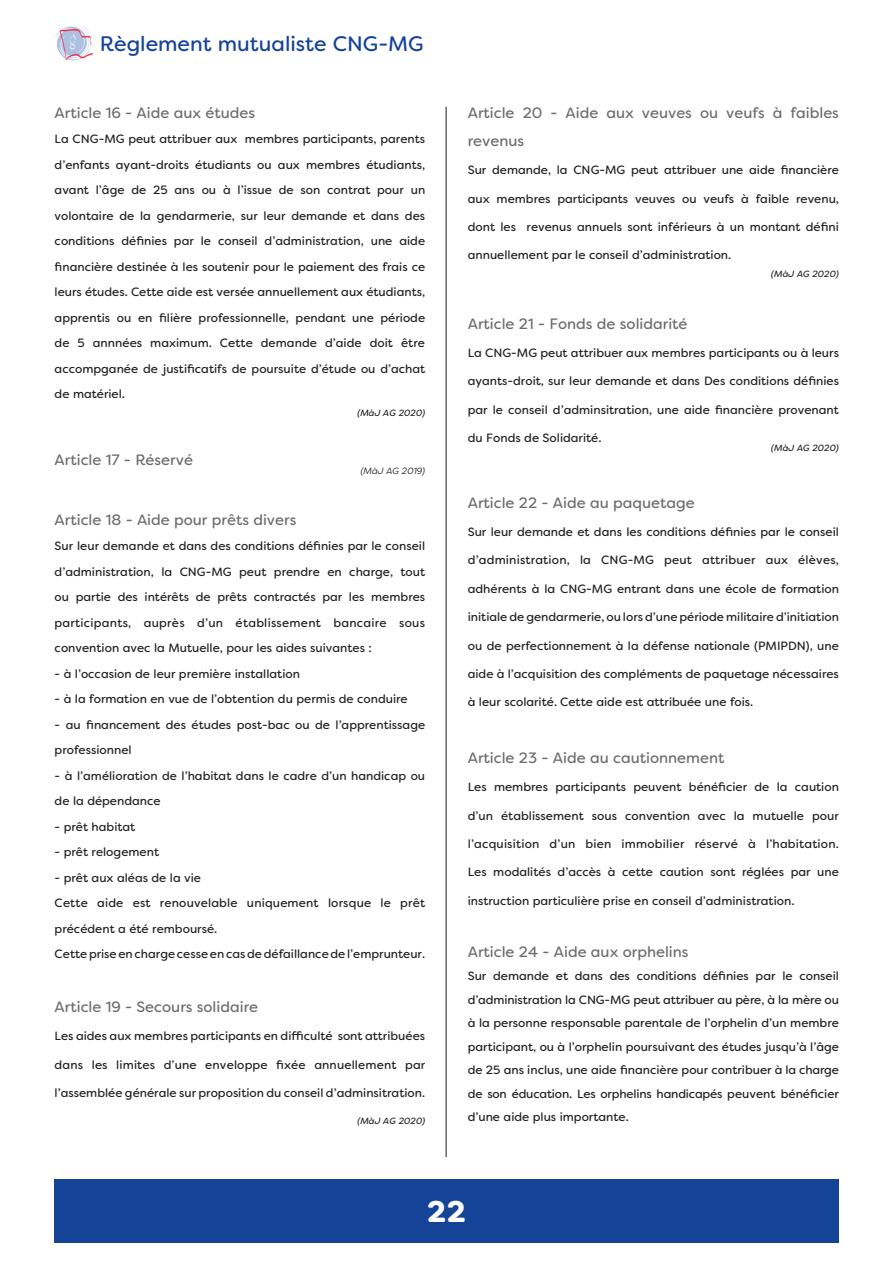
<style>
.page{position:relative;width:893px;height:1263px;background:#fff}
.page>*{position:absolute;margin:0;border:0;box-sizing:border-box;transform-origin:0 0}
.t1{font:900 30px "Filson Soft";color:#fff}
.t2{font:21px "Filson Soft";color:#154398}
.t3{font:15px/28.3px "Filson Soft";color:#6c6d70}
.t4{font:12px/25.5px "Filson Soft";color:#231f20;text-align:justify}
.t5{font:italic 9px "Filson Soft";color:#231f20}
.t6{font:italic 9px "Filson Soft";color:#231f20}
</style>
<div class="page">
<hr style="left:446px;top:107px;width:1px;height:1050px;background:#231f20">
<div style="left:54px;top:1179px;width:785px;height:63px;background:#154398"></div>
<img style="left:55px;top:25px;width:38px;height:36px">
<h2 class="t2" style="left:100px;top:30px;width:325px">Règlement mutualiste CNG-MG</h2>
<p class="t3" style="left:55px;top:98px;width:202px">Article 16 - Aide aux études</p>
<p class="t4" style="left:55px;top:126px;width:372px">La CNG-MG peut attribuer aux membres participants, parents d’enfants ayant-droits étudiants ou aux membres étudiants, avant l’âge de 25 ans ou à l’issue de son contrat pour un volontaire de la gendarmerie, sur leur demande et dans des conditions définies par le conseil d’administration, une aide financière destinée à les soutenir pour le paiement des frais ce leurs études. Cette aide est versée annuellement aux étudiants, apprentis ou en filière professionnelle, pendant une période de 5 annnées maximum. Cette demande d’aide doit être accompganée de justificatifs de poursuite d’étude ou d’achat de matériel.</p>
<p class="t5" style="left:357px;top:407px;width:69px">(MàJ AG 2020)</p>
<p class="t3" style="left:55px;top:445px;width:140px">Article 17 - Réservé</p>
<p class="t6" style="left:361px;top:465px;width:66px">(MàJ AG 2019)</p>
<p class="t3" style="left:55px;top:505px;width:243px">Article 18 - Aide pour prêts divers</p>
<p class="t4" style="left:55px;top:533px;width:372px">Sur leur demande et dans des conditions définies par le conseil d’administration, la CNG-MG peut prendre en charge, tout ou partie des intérêts de prêts contractés par les membres participants, auprès d’un établissement bancaire sous convention avec la Mutuelle, pour les aides suivantes :</p>
<p class="t4" style="left:55px;top:661px;width:247px">- à l’occasion de leur première installation</p>
<p class="t4" style="left:55px;top:686px;width:355px">- à la formation en vue de l’obtention du permis de conduire</p>
<p class="t4" style="left:55px;top:712px;width:372px">- au financement des études post-bac ou de l’apprentissage professionnel</p>
<p class="t4" style="left:55px;top:763px;width:372px">- à l’amélioration de l’habitat dans le cadre d’un handicap ou de la dépendance</p>
<p class="t4" style="left:55px;top:814px;width:82px">- prêt habitat</p>
<p class="t4" style="left:55px;top:839px;width:106px">- prêt relogement</p>
<p class="t4" style="left:55px;top:865px;width:148px">- prêt aux aléas de la vie</p>
<p class="t4" style="left:55px;top:890px;width:372px">Cette aide est renouvelable uniquement lorsque le prêt précédent a été remboursé.</p>
<p class="t4" style="left:55px;top:941px;width:372px">Cette prise en charge cesse en cas de défaillance de l’emprunteur.</p>
<p class="t3" style="left:55px;top:992px;width:205px">Article 19 - Secours solidaire</p>
<p class="t4" style="left:55px;top:1023px;width:372px">Les aides aux membres participants en difficulté sont attribuées</p>
<p class="t4" style="left:55px;top:1052px;width:372px">dans les limites d’une enveloppe fixée annuellement par</p>
<p class="t4" style="left:55px;top:1080px;width:372px">l’assemblée générale sur proposition du conseil d’adminsitration.</p>
<p class="t5" style="left:357px;top:1115px;width:69px">(MàJ AG 2020)</p>
<p class="t3" style="left:468px;top:98px;width:373px">Article 20 - Aide aux veuves ou veufs à faibles revenus</p>
<p class="t4" style="left:468px;top:157px;width:373px">Sur demande, la CNG-MG peut attribuer une aide financière</p>
<p class="t4" style="left:468px;top:186px;width:373px">aux membres participants veuves ou veufs à faible revenu,</p>
<p class="t4" style="left:468px;top:214px;width:373px">dont les revenus annuels sont inférieurs à un montant défini</p>
<p class="t4" style="left:468px;top:242px;width:265px">annuellement par le conseil d’administration.</p>
<p class="t5" style="left:771px;top:268px;width:69px">(MàJ AG 2020)</p>
<p class="t3" style="left:468px;top:309px;width:221px">Article 21 - Fonds de solidarité</p>
<p class="t4" style="left:468px;top:340px;width:373px">La CNG-MG peut attribuer aux membres participants ou à leurs</p>
<p class="t4" style="left:468px;top:368px;width:373px">ayants-droit, sur leur demande et dans Des conditions définies</p>
<p class="t4" style="left:468px;top:397px;width:373px">par le conseil d’adminsitration, une aide financière provenant</p>
<p class="t4" style="left:468px;top:425px;width:135px">du Fonds de Solidarité.</p>
<p class="t5" style="left:771px;top:442px;width:69px">(MàJ AG 2020)</p>
<p class="t3" style="left:468px;top:488px;width:228px">Article 22 - Aide au paquetage</p>
<p class="t4" style="left:468px;top:519px;width:373px">Sur leur demande et dans les conditions définies par le conseil</p>
<p class="t4" style="left:468px;top:547px;width:373px">d’administration, la CNG-MG peut attribuer aux élèves,</p>
<p class="t4" style="left:468px;top:576px;width:373px">adhérents à la CNG-MG entrant dans une école de formation</p>
<p class="t4" style="left:468px;top:604px;width:373px">initiale de gendarmerie, ou lors d’une période militaire d’initiation</p>
<p class="t4" style="left:468px;top:632px;width:373px">ou de perfectionnement à la défense nationale (PMIPDN), une</p>
<p class="t4" style="left:468px;top:661px;width:373px">aide à l’acquisition des compléments de paquetage nécessaires</p>
<p class="t4" style="left:468px;top:689px;width:287px">à leur scolarité. Cette aide est attribuée une fois.</p>
<p class="t3" style="left:468px;top:743px;width:258px">Article 23 - Aide au cautionnement</p>
<p class="t4" style="left:468px;top:774px;width:373px">Les membres participants peuvent bénéficier de la caution</p>
<p class="t4" style="left:468px;top:803px;width:373px">d’un établissement sous convention avec la mutuelle pour</p>
<p class="t4" style="left:468px;top:831px;width:373px">l’acquisition d’un bien immobilier réservé à l’habitation.</p>
<p class="t4" style="left:468px;top:859px;width:373px">Les modalités d’accès à cette caution sont réglées par une</p>
<p class="t4" style="left:468px;top:888px;width:328px">instruction particulière prise en conseil d’administration.</p>
<p class="t3" style="left:468px;top:937px;width:222px">Article 24 - Aide aux orphelins</p>
<p class="t4" style="left:468px;top:964px;width:373px;line-height:23.5px">Sur demande et dans des conditions définies par le conseil d’administration la CNG-MG peut attribuer au père, à la mère ou à la personne responsable parentale de l’orphelin d’un membre participant, ou à l’orphelin poursuivant des études jusqu’à l’âge de 25 ans inclus, une aide financière pour contribuer à la charge de son éducation. Les orphelins handicapés peuvent bénéficier d’une aide plus importante.</p>
<h1 class="t1" style="left:427px;top:1192px;width:40px">22</h1>
</div>
